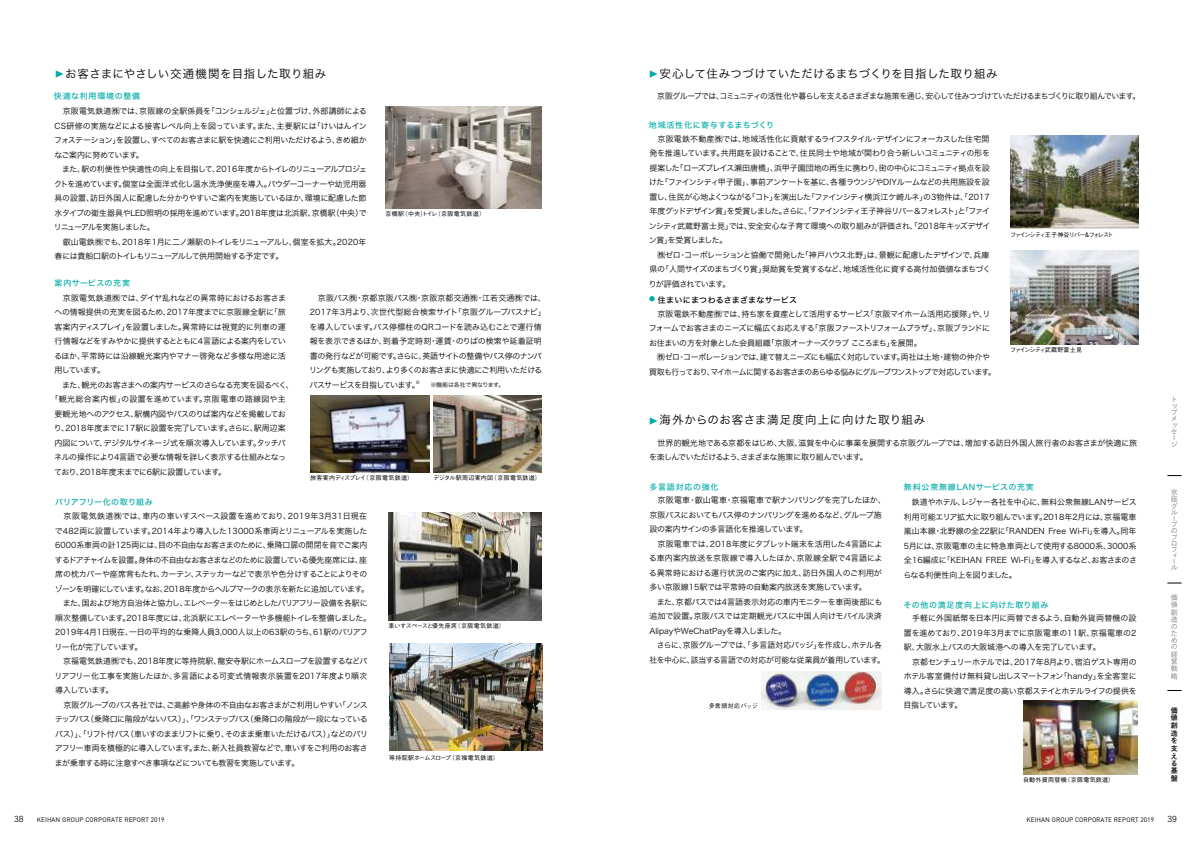
<style>
.page{position:relative;width:1191px;height:842px;background:#fff}
.page>*{position:absolute;margin:0;border:0;box-sizing:border-box;transform-origin:0 0}
.t1{font:11.5px "Hira Kaku Std W3";letter-spacing:.03em;color:#000}
.t2{font:11.5px "Hira Kaku Std W3";letter-spacing:.06em;color:#000}
.t3{font:8px/14.5px "Hira Kaku Std W3";letter-spacing:-.04em;color:#000}
.t4{font:8px/14.5px "Hira Kaku Std W3";letter-spacing:-.02em;color:#000}
.t5{font:8px/14.5px "Hira Kaku Std W3";letter-spacing:-.06em;color:#000}
.t6{font:8px "Hira Kaku Std W3";letter-spacing:-.075em;color:#000}
.t7{font:8px "Hira Kaku Std W3";letter-spacing:-.015em;color:#000}
.t8{font:8px "Hira Kaku Std W5";letter-spacing:.075em;color:#00aca8}
.t9{font:8px "Hira Kaku Std W3";letter-spacing:-.07em;color:#000}
.t10{font:8px "Hira Kaku Std W3";letter-spacing:.02em;color:#000}
.t11{font:8px "Hira Kaku Std W5";letter-spacing:.025em;color:#000}
.t12{font:8px "Hira Kaku Std W5";letter-spacing:.02em;color:#00aca8}
.t13{font:8px "Hira Kaku Std W5";letter-spacing:.055em;color:#00aca8}
.t14{font:8px "Hira Kaku Std W5";letter-spacing:.1em;color:#00aca8}
.t15{font:8px "Hira Kaku Std W3";letter-spacing:-.04em;color:#000;scale:.9 1}
.t16{font:300 7px/6.4px "Tazugane Gothic Std N";color:#7d7c7d}
.t17{font:500 7px/7.6px "Tazugane Gothic Std N";color:#000}
.t18{font:6.5px "DIN Pro";letter-spacing:.01em;color:#000}
.t19{font:500 6px "Gothic BBB Pro";letter-spacing:.05em;color:#000}
.t20{font:500 6px "Gothic BBB Pro";letter-spacing:-.14em;color:#000}
.t21{font:500 6px "Gothic BBB Pro";letter-spacing:.02em;color:#000}
.t22{font:6px "Hira Kaku Std W3";letter-spacing:-.03em;color:#000}
.t23{font:500 6px "Gothic BBB Pro";letter-spacing:-.165em;color:#000}
.t24{font:4.7px "Hira Kaku Std W3";color:#000}
.s1{font-family:"Minion Pro";font-size:15.5px;color:#00aca8}
.s2{font-size:8px}
</style>
<div class="page">
<img style="left:386px;top:106px;width:155px;height:102px">
<img style="left:1011px;top:135px;width:127px;height:94px">
<img style="left:1011px;top:251px;width:127px;height:93px">
<img style="left:1023px;top:700px;width:114px;height:74px">
<img style="left:761px;top:671px;width:121px;height:38px">
<img style="left:389px;top:644px;width:153px;height:107px">
<img style="left:388px;top:513px;width:153px;height:107px">
<img style="left:310px;top:396px;width:119px;height:76px">
<img style="left:434px;top:396px;width:107px;height:76px">
<svg style="left:1167px;top:475px;width:14px;height:1px"></svg>
<svg style="left:1167px;top:583px;width:14px;height:1px"></svg>
<svg style="left:1167px;top:690px;width:14px;height:1px"></svg>
<h1 class="t1" style="left:55px;top:65px;width:273px"><span class="s1">▶</span>お客さまにやさしい交通機関を目指した取り組み</h1>
<h1 class="t1" style="left:648px;top:65px;width:351px"><span class="s1">▶</span>安心して住みつづけていただけるまちづくりを目指した取り組み</h1>
<p class="t8" style="left:54px;top:90px;width:88px">快適な利用環境の整備</p>
<p class="t3" style="left:54px;top:104px;width:315px">　京阪電気鉄道㈱では、京阪線の全駅係員を「コンシェルジェ」と位置づけ、外部講師によるCS研修の実施などによる接客レベル向上を図っています。また、主要駅には「けいはんインフォステーション」を設置し、すべてのお客さまに駅を快適にご利用いただけるよう、きめ細かなご案内に努めています。<br>　また、駅の利便性や快適性の向上を目指して、2016年度からトイレのリニューアルプロジェクトを進めています。個室は全面洋式化し温水洗浄便座を導入。パウダーコーナーや幼児用器具の設置、訪日外国人に配慮した分かりやすいご案内を実施しているほか、環境に配慮した節水タイプの衛生器具やLED照明の採用を進めています。2018年度は北浜駅、京橋駅（中央）でリニューアルを実施しました。<br>　叡山電鉄㈱でも、2018年1月に二ノ瀬駅のトイレをリニューアルし、個室を拡大。2020年春には貴船口駅のトイレもリニューアルして供用開始する予定です。</p>
<p class="t13" style="left:55px;top:277px;width:77px">案内サービスの充実</p>
<p class="t19" style="left:386px;top:209px;width:101px">京橋駅（中央）トイレ（京阪電気鉄道）</p>
<p class="t7" style="left:55px;top:292px;width:233px">　京阪電気鉄道㈱では、ダイヤ乱れなどの異常時におけるお客さま</p>
<p class="t3" style="left:54px;top:305px;width:233px">への情報提供の充実を図るため、2017年度までに京阪線全駅に「旅</p>
<p class="t4" style="left:55px;top:319px;width:233px">客案内ディスプレイ」を設置しました。異常時には視覚的に列車の運</p>
<p class="t3" style="left:55px;top:334px;width:233px">行情報などをすみやかに提供するとともに4言語による案内をしてい</p>
<p class="t7" style="left:54px;top:350px;width:233px">るほか、平常時には沿線観光案内やマナー啓発など多様な用途に活</p>
<p class="t3" style="left:54px;top:363px;width:52px">用しています。</p>
<p class="t3" style="left:55px;top:377px;width:241px">　また、観光のお客さまへの案内サービスのさらなる充実を図るべく、</p>
<p class="t10" style="left:51px;top:393px;width:237px">「観光総合案内板」の設置を進めています。京阪電車の路線図や主</p>
<p class="t3" style="left:55px;top:406px;width:233px">要観光地へのアクセス、駅構内図やバスのりば案内などを掲載してお</p>
<p class="t3" style="left:54px;top:421px;width:233px">り、2018年度までに17駅に設置を完了しています。さらに、駅周辺案</p>
<p class="t9" style="left:54px;top:437px;width:233px">内図について、デジタルサイネージ式を順次導入しています。タッチパ</p>
<p class="t3" style="left:54px;top:450px;width:233px">ネルの操作により4言語で必要な情報を詳しく表示する仕組みとなっ</p>
<p class="t3" style="left:54px;top:464px;width:173px">ており、2018年度末までに6駅に設置しています。</p>
<p class="t3" style="left:55px;top:509px;width:318px">　京阪電気鉄道㈱では、車内の車いすスペース設置を進めており、2019年3月31日現在で482両に設置しています。2014年より導入した13000系車両とリニューアルを実施した6000系車両の計125両には、目の不自由なお客さまのために、乗降口扉の開閉を音でご案内するドアチャイムを設置。身体の不自由なお客さまなどのために設置している優先座席には、座席の枕カバーや座席背もたれ、カーテン、ステッカーなどで表示や色分けすることによりそのゾーンを明確にしています。なお、2018年度からヘルプマークの表示を新たに追加しています。　また、国および地方自治体と協力し、エレベーターをはじめとしたバリアフリー設備を各駅に順次整備しています。2018年度には、北浜駅にエレベーターや多機能トイレを整備しました。2019年4月1日現在、一日の平均的な乗降人員3,000人以上の63駅のうち、61駅のバリアフリー化が完了しています。<br>　京福電気鉄道㈱でも、2018年度に等持院駅、龍安寺駅にホームスロープを設置するなどバリアフリー化工事を実施したほか、多言語による可変式情報表示装置を2017年度より順次導入しています。<br>　京阪グループのバス各社では、ご高齢や身体の不自由なお客さまがご利用しやすい「ノンステップバス（乗降口に階段がないバス）」、「ワンステップバス（乗降口の階段が一段になっているバス）」、「リフト付バス（車いすのままリフトに乗り、そのまま乗車いただけるバス）」などのバリアフリー車両を積極的に導入しています。また、新入社員教習などで、車いすをご利用のお客さまが乗車する時に注意すべき事項などについても教習を実施しています。</p>
<p class="t3" style="left:309px;top:290px;width:238px">　京阪バス㈱・京都京阪バス㈱・京阪京都交通㈱・江若交通㈱では、2017年3月より、次世代型総合検索サイト「京阪グループバスナビ」を導入しています。バス停標柱のQRコードを読み込むことで運行情報を表示できるほか、到着予定時刻・運賃・のりばの検索や延着証明書の発行などが可能です。さらに、英語サイトの整備やバス停のナンバリングも実施しており、より多くのお客さまに快適にご利用いただけるバスサービスを目指しています。</p>
<p class="t24" style="left:415px;top:379px;width:6px">※</p>
<p class="t22" style="left:423px;top:380px;width:83px"><span class="s2">　</span>※機能は各社で異なります。</p>
<p class="t19" style="left:310px;top:473px;width:104px">旅客案内ディスプレイ（京阪電気鉄道）</p>
<p class="t19" style="left:433px;top:473px;width:109px">デジタル駅周辺案内図（京阪電気鉄道）</p>
<p class="t12" style="left:55px;top:496px;width:99px">バリアフリー化の取り組み</p>
<p class="t21" style="left:388px;top:621px;width:118px">車いすスペースと優先座席（京阪電気鉄道）</p>
<p class="t19" style="left:389px;top:753px;width:111px">等持院駅ホームスロープ（京福電気鉄道）</p>
<p class="t6" style="left:649px;top:90px;width:492px">　京阪グループでは、コミュニティの活性化や暮らしを支えるさまざまな施策を通じ、安心して住みつづけていただけるまちづくりに取り組んでいます。</p>
<p class="t8" style="left:649px;top:119px;width:127px">地域活性化に寄与するまちづくり</p>
<p class="t3" style="left:648px;top:132px;width:343px">　京阪電鉄不動産㈱では、地域活性化に貢献するライフスタイル・デザインにフォーカスした住宅開発を推進しています。共用庭を設けることで、住⺠同⼠や地域が関わり合う新しいコミュニティの形を提案した「ローズプレイス瀬田唐橋」、浜甲子園団地の再生に携わり、街の中心にコミュニティ拠点を設けた「ファインシティ甲子園」、事前アンケートを基に、各種ラウンジやDIYルームなどの共用施設を設置し、住⺠が心地よくつながる「コト」を演出した「ファインシティ横浜江ケ崎ルネ」の3物件は、「2017年度グッドデザイン賞」を受賞しました。さらに、「ファインシティ王子神谷リバー＆フォレスト」と「ファインシティ武蔵野富⼠見」では、安全安心な子育て環境への取り組みが評価され、「2018年キッズデザイン賞」を受賞しました。<br>　㈱ゼロ・コーポレーションと協働で開発した「神⼾ハウス北野」は、景観に配慮したデザインで、兵庫県の「人間サイズのまちづくり賞」奨励賞を受賞するなど、地域活性化に資する高付加価値なまちづくりが評価されています。</p>
<p class="t11" style="left:649px;top:294px;width:149px"><sup>●</sup> 住まいにまつわるさまざまなサービス</p>
<p class="t5" style="left:649px;top:306px;width:349px">　京阪電鉄不動産㈱では、持ち家を資産として活用するサービス「京阪マイホーム活用応援隊」や、リフォームでお客さまのニーズに幅広くお応えする「京阪ファーストリフォームプラザ」、京阪ブランドにお住まいの方を対象とした会員組織「京阪オーナーズクラブ こころまち」を展開。<br>　㈱ゼロ・コーポレーションでは、建て替えニーズにも幅広く対応しています。両社は土地・建物の仲介や買取も行っており、マイホームに関するお客さまのあらゆる悩みにグループワンストップで対応しています。</p>
<h1 class="t2" style="left:648px;top:411px;width:278px"><span class="s1">▶</span>海外からのお客さま満足度向上に向けた取り組み</h1>
<p class="t20" style="left:1010px;top:230px;width:104px">ファインシティ王子神谷リバー＆フォレスト</p>
<p class="t23" style="left:1010px;top:345px;width:74px">ファインシティ武蔵野富 ⼠ 見</p>
<p class="t3" style="left:649px;top:435px;width:489px">　世界的観光地である京都をはじめ、大阪、滋賀を中心に事業を展開する京阪グループでは、増加する訪日外国人旅行者のお客さまが快適に旅を楽しんでいただけるよう、さまざまな施策に取り組んでいます。</p>
<p class="t14" style="left:649px;top:481px;width:71px">多言語対応の強化</p>
<p class="t4" style="left:649px;top:493px;width:238px">　京阪電車・叡山電車・京福電車で駅ナンバリングを完了したほか、京阪バスにおいてもバス停のナンバリングを進めるなど、グループ施設の案内サインの多言語化を推進しています。<br>　京阪電車では、2018年度にタブレット端末を活用した4言語による車内案内放送を京阪線で導入したほか、京阪線全駅で4言語による異常時における運行状況のご案内に加え、訪日外国人のご利用が多い京阪線15駅では平常時の自動案内放送を実施しています。<br>　また、京都バスでは4言語表示対応の車内モニターを車両後部にも追加で設置。京阪バスでは定期観光バスに中国人向けモバイル決済AlipayやWeChatPayを導入しました。<br>　さらに、京阪グループでは、「多言語対応バッジ」を作成し、ホテル各社を中心に、該当する言語での対応が可能な従業員が着用しています。</p>
<p class="t19" style="left:709px;top:701px;width:50px">多言語対応バッジ</p>
<p class="t8" style="left:904px;top:481px;width:132px">無料公衆無線LANサービスの充実</p>
<p class="t3" style="left:903px;top:495px;width:235px;text-align:justify">　鉄道やホテル、レジャー各社を中心に、無料公衆無線LANサービス利用可能エリア拡大に取り組んでいます。2018年2月には、京福電車嵐山本線・北野線の全22駅に「RANDEN Free Wi-Fi」を導入。同年5月には、京阪電車の主に特急車両として使用する8000系、3000系全16編成に「KEIHAN FREE Wi-Fi」を導入するなど、お客さまのさらなる利便性向上を図りました。</p>
<p class="t8" style="left:903px;top:599px;width:146px">その他の満足度向上に向けた取り組み</p>
<p class="t4" style="left:903px;top:611px;width:235px">　手軽に外国紙幣を日本円に両替できるよう、自動外貨両替機の設置を進めており、2019年3月までに京阪電車の11駅、京福電車の2駅、大阪水上バスの大阪城港への導入を完了しています。<br>　京都センチュリーホテルでは、2017年8月より、宿泊ゲスト専用のホテル客室備付け無料貸し出しスマートフォン「handy」を全客室に導入。さらに快適で満足度の高い京都ステイとホテルライフの提供を目指しています。</p>
<p class="t19" style="left:1023px;top:775px;width:92px">自動外貨両替機（京阪電気鉄道）</p>
<p class="t16" style="left:1170px;top:397px;width:8px">トップメッセージ</p>
<p class="t16" style="left:1170px;top:489px;width:8px">京阪グループのプロフ</p>
<p class="t16" style="left:1170px;top:552px;width:8px;line-height:6px">ィール</p>
<p class="t16" style="left:1170px;top:594px;width:8px;line-height:7.3px;text-align:justify">価値創造</p>
<p class="t16" style="left:1170px;top:623px;width:8px;line-height:7.1px;text-align:justify">のための経営戦略</p>
<p class="t17" style="left:1170px;top:707px;width:8px">価値創造を支える基盤</p>
<p class="t15" style="left:14px;top:813px;width:12px">38</p>
<p class="t15" style="left:1167px;top:813px;width:12px">39</p>
<p class="t18" style="left:37px;top:815px;width:129px">KEIHAN GROUP CORPORATE REPORT 2019</p>
<p class="t18" style="left:1026px;top:815px;width:129px">KEIHAN GROUP CORPORATE REPORT 2019</p>
</div>
